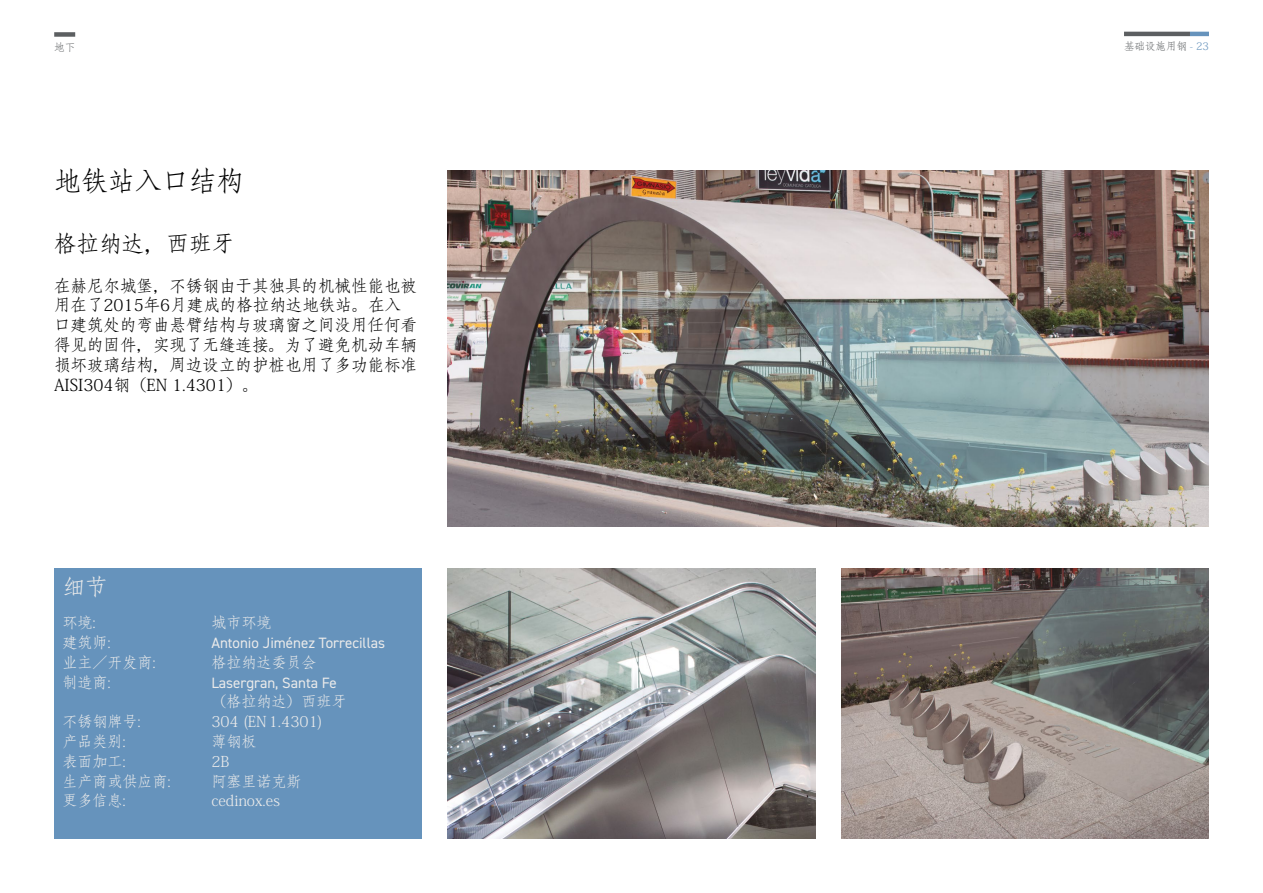
<style>
.page{position:relative;width:1263px;height:893px;background:#fff}
.page>*{position:absolute;margin:0;border:0;box-sizing:border-box;transform-origin:0 0}
.t1{font:27px "Adobe Fangsong Std";color:#000}
.t2{font:22.5px "Adobe Fangsong Std";color:#000}
.t3{font:22.5px "Adobe Fangsong Std";color:#eaeaea}
.t4{font:16.5px/19.8px "Adobe Fangsong Std";color:#000}
.t5{font:15px "Adobe Fangsong Std";color:#eaeaea}
.t6{font:15px "DIN2014";color:#eaeaea}
.t7{font:10.5px "Adobe Fangsong Std";color:#5c5f61}
.s1{color:#6693bc}
</style>
<div class="page">
<hr style="left:1124px;top:32px;width:66px;height:4px;background:#5c5f61">
<hr style="left:1190px;top:32px;width:19px;height:4px;background:#6693bc">
<div style="left:54px;top:569px;width:368px;height:270px;background:#6693bc"></div>
<img style="left:447px;top:170px;width:762px;height:356px">
<img style="left:447px;top:569px;width:368px;height:270px">
<img style="left:841px;top:569px;width:368px;height:270px">
<div style="left:54px;top:32px;width:21px;height:5px;background:#5c5f61"></div>
<p class="t7" style="left:54px;top:41px;width:22px">地下</p>
<h1 class="t1" style="left:54px;top:164px;width:190px">地铁站入口结构</h1>
<h2 class="t2" style="left:54px;top:230px;width:181px">格拉纳达，西班牙</h2>
<p class="t4" style="left:54px;top:276px;width:364px">在赫尼尔城堡，不锈钢由于其独具的机械性能也被用在了2015年6月建成的格拉纳达地铁站。在入口建筑处的弯曲悬臂结构与玻璃窗之间没用任何看得见的固件，实现了无缝连接。为了避免机动车辆损坏玻璃结构，周边设立的护桩也用了多功能标准<br>AISI304钢（EN 1.4301）。</p>
<h2 class="t3" style="left:63px;top:573px;width:46px">细节</h2>
<p class="t5" style="left:63px;top:613px;width:35px">环境:</p>
<p class="t5" style="left:211px;top:613px;width:61px">城市环境</p>
<p class="t5" style="left:63px;top:633px;width:50px">建筑师:</p>
<p class="t6" style="left:211px;top:633px;width:175px">Antonio Jiménez Torrecillas</p>
<p class="t5" style="left:63px;top:653px;width:95px">业主／开发商:</p>
<p class="t5" style="left:211px;top:653px;width:106px">格拉纳达委员会</p>
<p class="t5" style="left:63px;top:673px;width:50px">制造商:</p>
<p class="t6" style="left:211px;top:673px;width:127px">Lasergran, Santa Fe</p>
<p class="t5" style="left:211px;top:693px;width:136px">（格拉纳达）西班牙</p>
<p class="t5" style="left:63px;top:712px;width:80px">不锈钢牌号:</p>
<p class="t5" style="left:211px;top:712px;width:113px">304 (EN1.4301)</p>
<p class="t5" style="left:63px;top:732px;width:65px">产品类别:</p>
<p class="t5" style="left:211px;top:732px;width:46px">薄钢板</p>
<p class="t5" style="left:63px;top:752px;width:65px">表面加工:</p>
<p class="t5" style="left:211px;top:752px;width:20px">2B</p>
<p class="t5" style="left:63px;top:772px;width:110px">生产商或供应商:</p>
<p class="t5" style="left:211px;top:772px;width:91px">阿塞里诺克斯</p>
<p class="t5" style="left:63px;top:792px;width:65px">更多信息:</p>
<p class="t5" style="left:211px;top:792px;width:70px">cedinox.es</p>
<p class="t7" style="left:1124px;top:40px;width:86px">基础设施用钢 <span class="s1">- 23</span></p>
</div>
